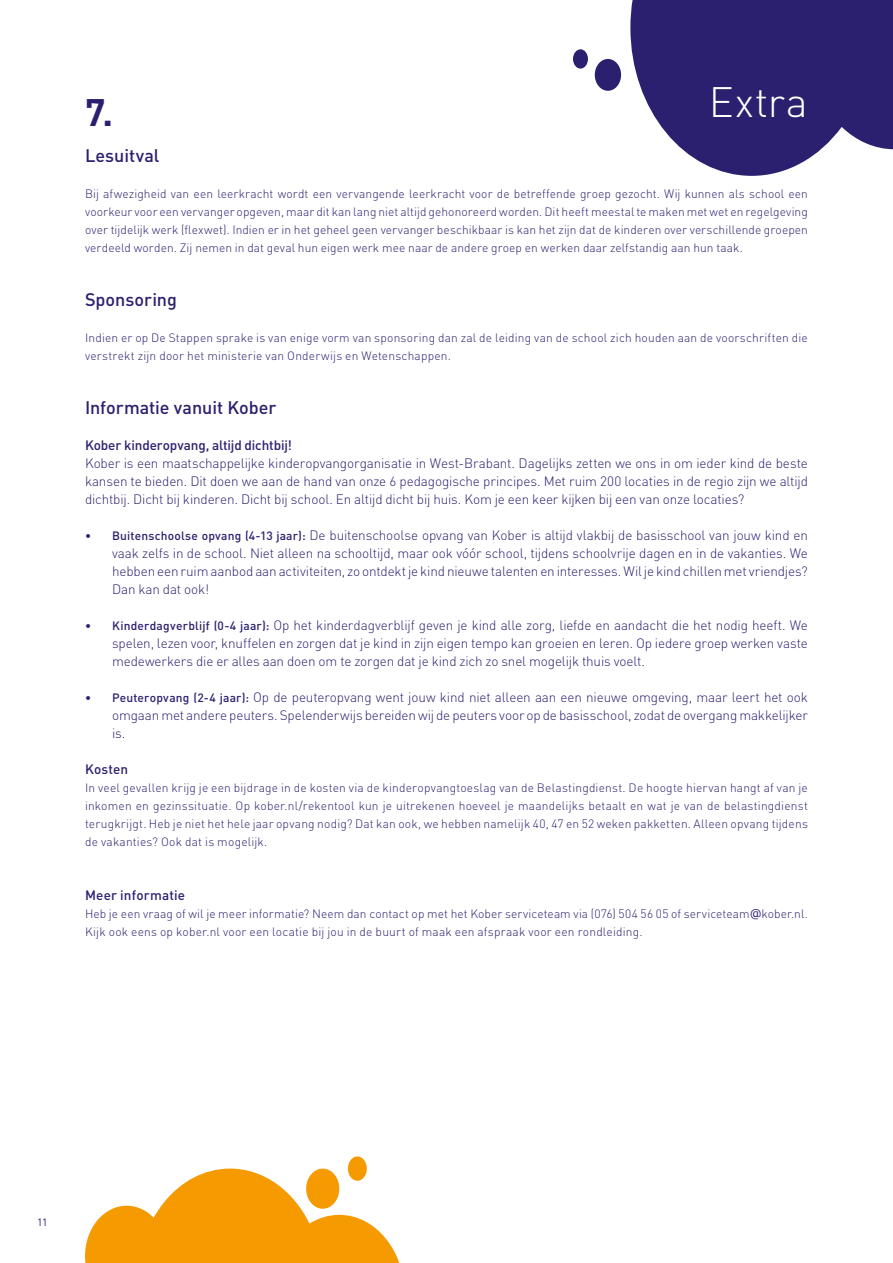
<style>
.page{position:relative;width:893px;height:1263px;background:#fff}
.page>*{position:absolute;margin:0;border:0;box-sizing:border-box;transform-origin:0 0}
.t1{font:300 42px "DIN Pro";letter-spacing:.02em;color:#fff}
.t2{font:37.5px "DIN Bold";color:#2a206f}
.t3{font:500 18px "DIN Pro";color:#2a206f}
.t4{font:300 13.5px/18px "DIN Pro";letter-spacing:-.01em;color:#2a206f;text-align:justify}
.t5{font:500 13.5px "DIN Pro";letter-spacing:-.005em;color:#2a206f}
.t6{font:300 12px/18px "DIN Pro";letter-spacing:.015em;color:#2a206f;text-align:justify}
.t7{font:10.5px "DIN";color:#2a206f}
.s1{font-weight:500;font-size:12px}
.s2{font-family:"Verdana";font-weight:400}
</style>
<div class="page">
<svg style="left:630px;top:0;width:263px;height:176px;fill:#2a206f"></svg>
<div style="left:595px;top:59px;width:26px;height:32px;background:#2a206f;border-radius:50%"></div>
<div style="left:573px;top:49px;width:15px;height:20px;background:#2a206f;border-radius:50%"></div>
<div style="left:348px;top:1156px;width:19px;height:25px;background:#f59a00;border-radius:50%"></div>
<svg style="left:85px;top:1168px;width:315px;height:95px"></svg>
<h2 class="t2" style="left:85px;top:88px;width:30px">7.</h2>
<h1 class="t1" style="left:709px;top:73px;width:101px">Extra</h1>
<h3 class="t3" style="left:85px;top:143px;width:76px">Lesuitval</h3>
<p class="t6" style="left:85px;top:184px;width:724px">Bij afwezigheid van een leerkracht wordt een vervangende leerkracht voor de betreffende groep gezocht. Wij kunnen als school een voorkeur voor een vervanger opgeven, maar dit kan lang niet altijd gehonoreerd worden. Dit heeft meestal te maken met wet en regelgeving over tijdelijk werk (flexwet). Indien er in het geheel geen vervanger beschikbaar is kan het zijn dat de kinderen over verschillende groepen verdeeld worden. Zij nemen in dat geval hun eigen werk mee naar de andere groep en werken daar zelfstandig aan hun taak.</p>
<h3 class="t3" style="left:85px;top:287px;width:94px">Sponsoring</h3>
<p class="t6" style="left:85px;top:328px;width:724px">Indien er op De Stappen sprake is van enige vorm van sponsoring dan zal de leiding van de school zich houden aan de voorschriften die verstrekt zijn door het ministerie van Onderwijs en Wetenschappen.</p>
<h3 class="t3" style="left:85px;top:395px;width:193px">Informatie vanuit Kober</h3>
<p class="t5" style="left:85px;top:436px;width:208px">Kober kinderopvang, altijd dichtbij!</p>
<p class="t4" style="left:85px;top:454px;width:724px">Kober is een maatschappelijke kinderopvangorganisatie in West-Brabant. Dagelijks zetten we ons in om ieder kind de beste kansen te bieden. Dit doen we aan de hand van onze 6 pedagogische principes. Met ruim 200 locaties in de regio zijn we altijd dichtbij. Dicht bij kinderen. Dicht bij school. En altijd dicht bij huis. Kom je een keer kijken bij een van onze locaties?</p>
<p class="t4" style="left:112px;top:526px;width:697px;text-indent:-27px"><span class="s1">• Buitenschoolse opvang (4-13 jaar):</span> De buitenschoolse opvang van Kober is altijd vlakbij de basisschool van jouw kind en vaak zelfs in de school. Niet alleen na schooltijd, maar ook vóór school, tijdens schoolvrije dagen en in de vakanties. We hebben een ruim aanbod aan activiteiten, zo ontdekt je kind nieuwe talenten en interesses. Wil je kind chillen met vriendjes?<br>Dan kan dat ook!</p>
<p class="t4" style="left:112px;top:616px;width:697px;text-indent:-27px"><span class="s1">• Kinderdagverblijf (0-4 jaar):</span> Op het kinderdagverblijf geven je kind alle zorg, liefde en aandacht die het nodig heeft. We spelen, lezen voor, knuffelen en zorgen dat je kind in zijn eigen tempo kan groeien en leren. Op iedere groep werken vaste medewerkers die er alles aan doen om te zorgen dat je kind zich zo snel mogelijk thuis voelt.</p>
<p class="t4" style="left:112px;top:688px;width:697px;text-indent:-27px"><span class="s1">• Peuteropvang (2-4 jaar):</span> Op de peuteropvang went jouw kind niet alleen aan een nieuwe omgeving, maar leert het ook omgaan met andere peuters. Spelenderwijs bereiden wij de peuters voor op de basisschool, zodat de overgang makkelijker is.</p>
<p class="t5" style="left:85px;top:760px;width:45px">Kosten</p>
<p class="t6" style="left:85px;top:778px;width:724px">In veel gevallen krijg je een bijdrage in de kosten via de kinderopvangtoeslag van de Belastingdienst. De hoogte hiervan hangt af van je inkomen en gezinssituatie. Op kober.nl/rekentool kun je uitrekenen hoeveel je maandelijks betaalt en wat je van de belastingdienst terugkrijgt. Heb je niet het hele jaar opvang nodig? Dat kan ook, we hebben namelijk 40, 47 en 52 weken pakketten. Alleen opvang tijdens de vakanties? Ook dat is mogelijk.</p>
<p class="t5" style="left:85px;top:886px;width:101px">Meer informatie</p>
<p class="t6" style="left:85px;top:904px;width:724px">Heb je een vraag of wil je meer informatie? Neem dan contact op met het Kober serviceteam via (076) 504 56 05 of serviceteam<span class="s2">@</span>kober.nl.<br>Kijk ook eens op kober.nl voor een locatie bij jou in de buurt of maak een afspraak voor een rondleiding.</p>
<p class="t7" style="left:37px;top:1215px;width:12px">11</p>
</div>
